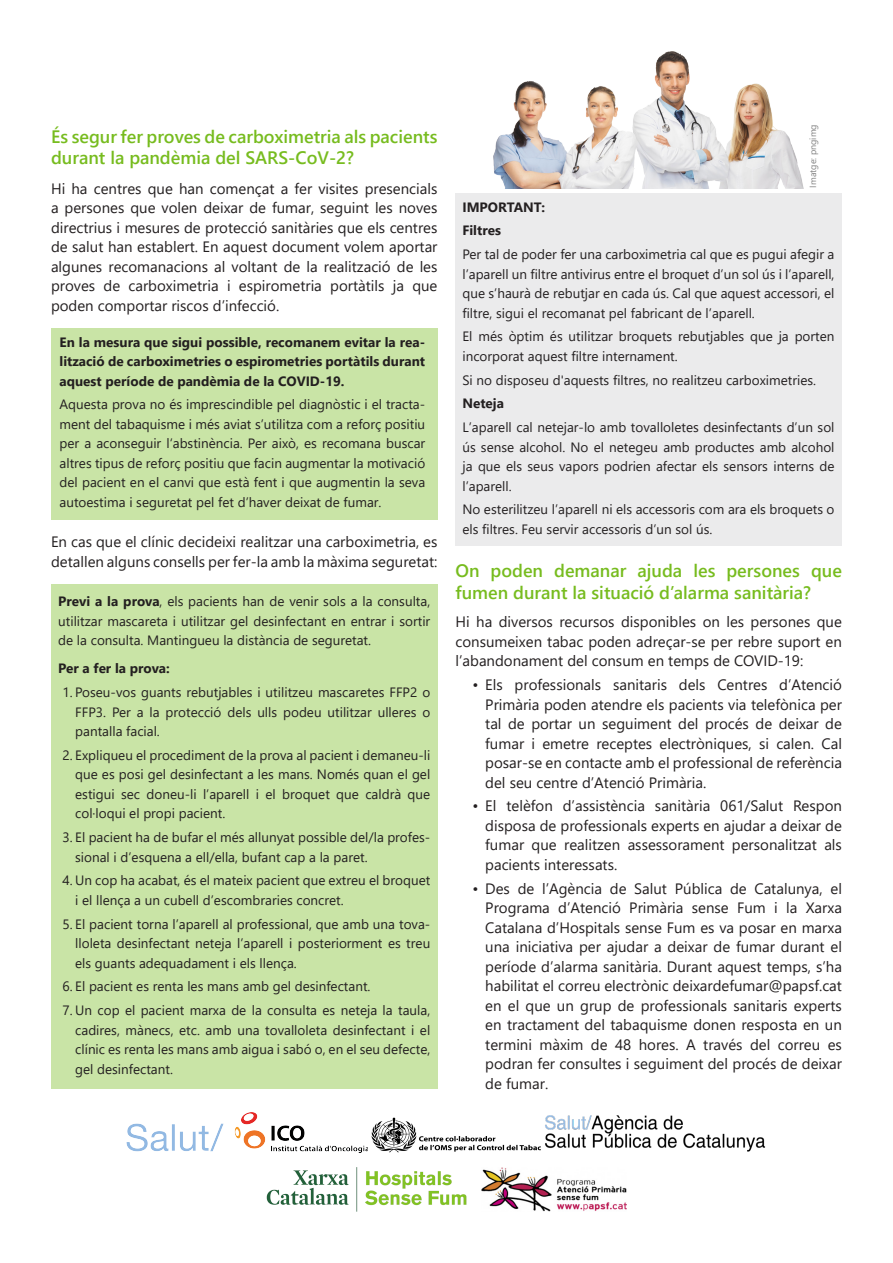
<style>
.page{position:relative;width:893px;height:1263px;background:#fff}
.page>*{position:absolute;margin:0;border:0;box-sizing:border-box;transform-origin:0 0}
.t1{font:600 18px/21.6px "Segoe UI";color:#77bc1f}
.t2{font:15px/19.5px "Segoe UI";color:#231f20;text-align:justify}
.t3{font:13.5px/19.5px "Segoe UI";color:#231f20;text-align:justify}
.t4{font:700 13.5px/19.5px "Segoe UI";color:#231f20;text-align:justify}
.t5{font:9px "Segoe UI";color:#828282}
.s1{font-weight:700}
</style>
<div class="page">
<div style="left:455px;top:193px;width:387px;height:353px;background:#ebebec"></div>
<div style="left:51px;top:584px;width:386px;height:505px;background:#c9e4a6"></div>
<img style="left:493px;top:51px;width:311px;height:138px">
<div style="left:51px;top:329px;width:386px;height:191px;background:#c9e4a6"></div>
<img style="left:267px;top:1167px;width:200px;height:45px">
<img style="left:482px;top:1167px;width:144px;height:44px">
<img style="left:126px;top:1112px;width:414px;height:41px">
<img style="left:545px;top:1115px;width:220px;height:36px">
<p class="t1" style="left:51px;top:124px;width:388px">És segur fer proves de carboximetria als pacients durant la pandèmia del SARS-CoV-2?</p>
<p class="t2" style="left:51px;top:177px;width:388px">Hi ha centres que han començat a fer visites presencials a persones que volen deixar de fumar, seguint les noves directrius i mesures de protecció sanitàries que els centres de salut han establert. En aquest document volem aportar algunes recomanacions al voltant de la realització de les proves de carboximetria i espirometria portàtils ja que poden comportar riscos d’infecció.</p>
<p class="t4" style="left:60px;top:331px;width:367px">En la mesura que sigui possible, recomanem evitar la rea&shy;lització de carboximetries o espirometries portàtils durant aquest període de pandèmia de la COVID-19.</p>
<p class="t3" style="left:60px;top:394px;width:367px">Aquesta prova no és imprescindible pel diagnòstic i el tracta&shy;ment del tabaquisme i més aviat s’utilitza com a reforç positiu per a aconseguir l‘abstinència. Per això, es recomana buscar altres tipus de reforç positiu que facin augmentar la motivació del pacient en el canvi que està fent i que augmentin la seva autoestima i seguretat pel fet d’haver deixat de fumar.</p>
<p class="t2" style="left:51px;top:531px;width:388px">En cas que el clínic decideixi realitzar una carboximetria, es detallen alguns consells per fer-la amb la màxima seguretat:</p>
<p class="t3" style="left:58px;top:591px;width:374px"><span class="s1">Previ a la prova</span>, els pacients han de venir sols a la consulta, utilitzar mascareta i utilitzar gel desinfectant en entrar i sortir de la consulta. Mantingueu la distància de seguretat.</p>
<p class="t4" style="left:58px;top:658px;width:113px">Per a fer la prova:</p>
<p class="t3" style="left:75px;top:681px;width:357px;text-indent:-13px">1. Poseu-vos guants rebutjables i utilitzeu mascaretes FFP2 o FFP3. Per a la protecció dels ulls podeu utilitzar ulleres o pantalla facial.</p>
<p class="t3" style="left:75px;top:744px;width:357px;text-indent:-13px">2. Expliqueu el procediment de la prova al pacient i demaneu-li que es posi gel desinfectant a les mans. Només quan el gel estigui sec doneu-li l’aparell i el broquet que caldrà que col·loqui el propi pacient.</p>
<p class="t3" style="left:75px;top:826px;width:357px;text-indent:-13px">3. El pacient ha de bufar el més allunyat possible del/la profes&shy;sional i d’esquena a ell/ella, bufant cap a la paret.</p>
<p class="t3" style="left:75px;top:870px;width:357px;text-indent:-13px">4. Un cop ha acabat, és el mateix pacient que extreu el broquet i el llença a un cubell d’escombraries concret.</p>
<p class="t3" style="left:75px;top:913px;width:357px;text-indent:-13px">5. El pacient torna l’aparell al professional, que amb una tova&shy;lloleta desinfectant neteja l’aparell i posteriorment es treu els guants adequadament i els llença.</p>
<p class="t3" style="left:62px;top:976px;width:310px">6. El pacient es renta les mans amb gel desinfectant.</p>
<p class="t3" style="left:75px;top:999px;width:357px;text-indent:-13px">7. Un cop el pacient marxa de la consulta es neteja la taula, cadires, mànecs, etc. amb una tovalloleta desinfectant i el clínic es renta les mans amb aigua i sabó o, en el seu defecte, gel desinfectant.</p>
<p class="t5" style="left:804px;top:188px;width:65px;rotate:-90deg">Imatge: pngimg</p>
<p class="t4" style="left:462px;top:196px;width:84px">IMPORTANT:</p>
<p class="t4" style="left:462px;top:220px;width:40px">Filtres</p>
<p class="t3" style="left:462px;top:243px;width:374px">Per tal de poder fer una carboximetria cal que es pugui afegir a l’aparell un filtre antivirus entre el broquet d’un sol ús i l’aparell, que s’haurà de rebutjar en cada ús. Cal que aquest accessori, el filtre, sigui el recomanat pel fabricant de l’aparell.</p>
<p class="t3" style="left:462px;top:325px;width:374px">El més òptim és utilitzar broquets rebutjables que ja porten incorporat aquest filtre internament.</p>
<p class="t3" style="left:462px;top:369px;width:355px">Si no disposeu d'aquests filtres, no realitzeu carboximetries.</p>
<p class="t4" style="left:462px;top:393px;width:43px">Neteja</p>
<p class="t3" style="left:462px;top:416px;width:374px">L’aparell cal netejar-lo amb tovalloletes desinfectants d’un sol ús sense alcohol. No el netegeu amb productes amb alcohol ja que els seus vapors podrien afectar els sensors interns de l’aparell.</p>
<p class="t3" style="left:462px;top:499px;width:374px">No esterilitzeu l’aparell ni els accessoris com ara els broquets o els filtres. Feu servir accessoris d’un sol ús.</p>
<p class="t1" style="left:455px;top:559px;width:388px">On poden demanar ajuda les persones que fumen durant la situació d’alarma sanitària?</p>
<p class="t2" style="left:455px;top:611px;width:388px">Hi ha diversos recursos disponibles on les persones que consumeixen tabac poden adreçar-se per rebre suport en l’abandonament del consum en temps de COVID-19:</p>
<p class="t2" style="left:485px;top:674px;width:358px;text-indent:-13px">• Els professionals sanitaris dels Centres d’Atenció Primària poden atendre els pacients via telefònica per tal de portar un seguiment del procés de deixar de fumar i emetre receptes electròniques, si calen. Cal posar-se en contacte amb el professional de referència del seu centre d’Atenció Primària.</p>
<p class="t2" style="left:485px;top:795px;width:358px;text-indent:-13px">• El telèfon d’assistència sanitària 061/Salut Respon disposa de professionals experts en ajudar a deixar de fumar que realitzen assessorament personalitzat als pacients interessats.</p>
<p class="t2" style="left:485px;top:877px;width:358px;text-indent:-13px">• Des de l’Agència de Salut Pública de Catalunya, el Programa d’Atenció Primària sense Fum i la Xarxa Catalana d’Hospitals sense Fum es va posar en marxa una iniciativa per ajudar a deixar de fumar durant el període d’alarma sanitària. Durant aquest temps, s’ha habilitat el correu electrònic deixardefumar@papsf.cat en el que un grup de professionals sanitaris experts en tractament del tabaquisme donen resposta en un termini màxim de 48 hores. A través del correu es podran fer consultes i seguiment del procés de deixar de fumar.</p>
</div>
